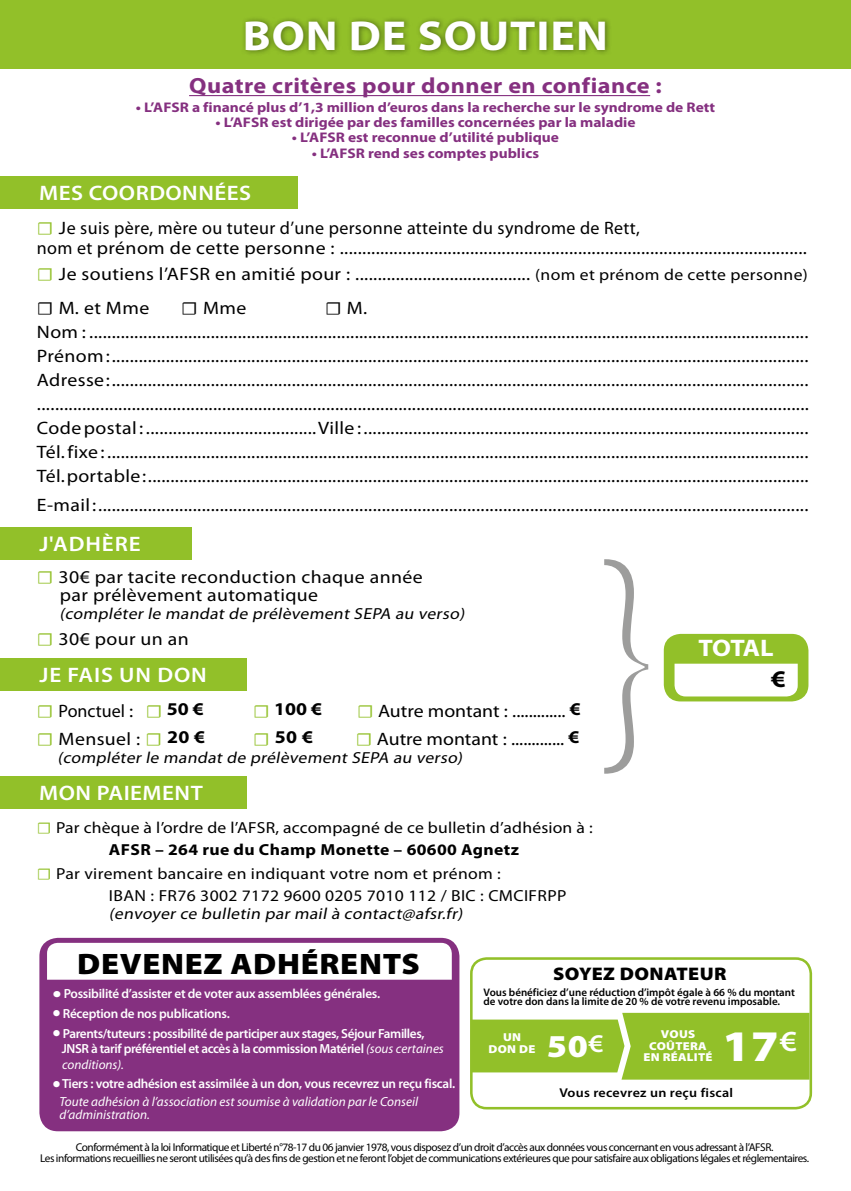
<style>
.page{position:relative;width:851px;height:1191px;background:#fff}
.page>*{position:absolute;margin:0;border:0;box-sizing:border-box;transform-origin:0 0}
.t1{font:900 43.8px "Myriad Pro";color:#fff;scale:1.1 1}
.t2{font:700 42px "Myriad Pro";letter-spacing:.02em;color:#fff;scale:1.1 1}
.t3{font:900 32px "Myriad Pro";color:#fff;scale:1.1 1}
.t4{font:900 29.6px "Myriad Pro";letter-spacing:.02em;color:#000;scale:1.1 1}
.t5{font:600 25.6px "Myriad Pro";color:#fff;scale:1.1 1}
.t6{font:700 24px "Myriad Pro";letter-spacing:-.03em;color:#fff;scale:1.1 1}
.t7{font:700 24px "Myriad Pro";color:#000;scale:1.1 1}
.t8{font:700 22px "Myriad Pro";letter-spacing:.02em;color:#853080;scale:1.1 1}
.t9{font:600 21px "Myriad Pro";letter-spacing:.02em;color:#fff;scale:1.1 1}
.t10{font:600 21px "Myriad Pro";letter-spacing:.04em;color:#fff;scale:1.1 1}
.t11{font:900 18.2px "Myriad Pro";letter-spacing:.02em;color:#000;scale:1.1 1}
.t12{font:18px/24px "Myriad Pro";letter-spacing:.02em;color:#000;scale:1.1 1}
.t13{font:18px "Myriad Pro";color:#000;scale:1.1 1}
.t14{font:18px "Myriad Pro";color:#000}
.t15{font:700 18px "Myriad Pro";color:#000;scale:1.1 1}
.t16{font:16px/22.2px "Myriad Pro";letter-spacing:.02em;color:#000;text-align:center;scale:1.1 1}
.t17{font:italic 16px "Myriad Pro";color:#000;scale:1.1 1}
.t18{font:700 14px "Myriad Pro";color:#853080;scale:1.1 1}
.t19{font:600 13.2px/15.4px "Myriad Pro";letter-spacing:-.025em;color:#fff}
.t20{font:italic 13.2px "Myriad Pro";color:#fff}
.t21{font:600 12.8px "Myriad Pro";letter-spacing:.02em;color:#000;scale:1.1 1}
.t22{font:900 11.6px/11.4px "Myriad Pro";letter-spacing:.02em;color:#fff;text-align:center;scale:1.1 1}
.t23{font:11.2px/11.2px "Myriad Pro";letter-spacing:-.04em;color:#000;text-align:center}
.t24{font:600 11px/9px "Myriad Pro";color:#000}
.s1{font-family:"Minion Pro";color:#92c029}
.s2{font-size:16px}
.s3{font-family:"Minion Pro"}
.s4{font-weight:700}
.s5{font-family:"Minion Pro";font-weight:400;color:#92c029}
.s6{font-size:26.4px}
.s7{font-weight:400;font-style:italic}
</style>
<div class="page">
<div style="left:0;top:0;width:850px;height:68px;background:#92c029"></div>
<hr style="left:189px;top:95px;width:461px;height:1px;background:#853080">
<div style="left:0;top:176px;width:297px;height:33px;background:#92c029"></div>
<div style="left:0;top:527px;width:192px;height:32px;background:#92c029"></div>
<div style="left:0;top:658px;width:247px;height:32px;background:#92c029"></div>
<div style="left:0;top:776px;width:247px;height:32px;background:#92c029"></div>
<div style="left:39px;top:938px;width:420px;height:193px;background:#853080;border-radius:18px"></div>
<div style="left:663px;top:634px;width:145px;height:67px;background:#92c029;border-radius:17px"></div>
<div style="left:241px;top:15px;width:370px;height:41px;background:#000;opacity:.45"></div>
<div style="left:470px;top:957px;width:342px;height:152px;border:3px solid #92c029;border-radius:15px"></div>
<svg style="left:471px;top:1012px;width:338px;height:67px;background:#9ec741"></svg>
<div style="left:674px;top:663px;width:123px;height:33px;background:#fff"></div>
<svg style="left:604px;top:559px;width:44px;height:214px"></svg>
<div style="left:47px;top:942px;width:404px;height:37px;background:#fff"></div>
<h2 class="t2" style="left:243px;top:8px;width:333px">BON DE SOUTIEN</h2>
<p class="t8" style="left:189px;top:72px;width:431px">Quatre critères pour donner en confiance :</p>
<p class="t18" style="left:136px;top:98px;width:528px">• L’AFSR a financé plus d’1,3 million d’euros dans la recherche sur le syndrome de Rett</p>
<p class="t18" style="left:215px;top:113px;width:383px">• L’AFSR est dirigée par des familles concernées par la maladie</p>
<p class="t18" style="left:292px;top:129px;width:244px">• L’AFSR est reconnue d’utilité publique</p>
<p class="t18" style="left:312px;top:144px;width:208px">• L’AFSR rend ses comptes publics</p>
<p class="t9" style="left:39px;top:180px;width:194px">MES COORDONNÉES</p>
<p class="t12" style="left:37px;top:218px;width:701px;line-height:20px"><span class="s1">☐</span> Je suis père, mère ou tuteur d’une personne atteinte du syndrome de Rett,<br>nom et prénom de cette personne : ........................................................................................................</p>
<p class="t12" style="left:37px;top:257px;width:702px;line-height:34px"><span class="s1">☐</span> Je soutiens l’AFSR en amitié pour : ....................................... <span class="s2">(nom et prénom de cette personne) </span><span class="s3">☐</span> M. et Mme</p>
<p class="t12" style="left:37px;top:296px;width:703px;text-indent:288px"><span class="s3">☐</span> M.<br>Nom : ................................................................................................................................................................<br>Prénom : ...........................................................................................................................................................<br>Adresse : ........................................................................................................................................................... ...........................................................................................................................................................................<br>Code postal : ...................................... Ville : ...................................................................................................<br>Tél. fixe : ............................................................................................................................................................<br>Tél. portable : ...................................................................................................................................................</p>
<p class="t12" style="left:37px;top:492px;width:702px">E-mail : ..............................................................................................................................................................</p>
<p class="t12" style="left:181px;top:296px;width:61px"><span class="s3">☐</span> Mme</p>
<p class="t9" style="left:39px;top:530px;width:94px">J'ADHÈRE</p>
<p class="t12" style="left:60px;top:567px;width:331px;line-height:18px;text-indent:-23px"><span class="s1">☐</span> 30€ par tacite reconduction chaque année par prélèvement automatique</p>
<p class="t17" style="left:59px;top:603px;width:372px">(compléter le mandat de prélèvement SEPA au verso)</p>
<p class="t12" style="left:37px;top:626px;width:140px"><span class="s1">☐</span> 30€ pour un an</p>
<p class="t10" style="left:39px;top:661px;width:154px">JE FAIS UN DON</p>
<p class="t14" style="left:37px;top:699px;width:168px"><span class="s1">☐</span> Ponctuel : <span class="s1">☐</span> <span class="s4">50 €</span></p>
<p class="t15" style="left:253px;top:697px;width:64px"><span class="s5">☐</span> 100 €</p>
<p class="t13" style="left:357px;top:699px;width:205px"><span class="s1">☐</span> Autre montant : ............. <span class="s4">€</span></p>
<p class="t12" style="left:37px;top:726px;width:154px"><span class="s1">☐</span> Mensuel : <span class="s1">☐</span> <span class="s4">20 €</span></p>
<p class="t15" style="left:253px;top:725px;width:56px"><span class="s5">☐</span> 50 €</p>
<p class="t13" style="left:356px;top:727px;width:205px"><span class="s1">☐</span> Autre montant : ............. <span class="s4">€</span></p>
<p class="t17" style="left:57px;top:747px;width:372px">(compléter le mandat de prélèvement SEPA au verso)</p>
<p class="t9" style="left:39px;top:780px;width:150px">MON PAIEMENT</p>
<p class="t16" style="left:37px;top:816px;width:506px"><span class="s1">☐</span> Par chèque à l’ordre de l’AFSR, accompagné de ce bulletin d’adhésion à :<br><span class="s4">AFSR – 264 rue du Champ Monette – 60600 Agnetz</span></p>
<p class="t16" style="left:109px;top:862px;width:417px;text-align:left;text-indent:-72px"><span class="s1">☐</span> Par virement bancaire en indiquant votre nom et prénom :<br>IBAN : FR76 3002 7172 9600 0205 7010 112 / BIC : CMCIFRPP</p>
<p class="t17" style="left:109px;top:903px;width:326px">(envoyer ce bulletin par mailà contact@afsr.fr)</p>
<h3 class="t6" style="left:698px;top:632px;width:70px">TOTAL</h3>
<h3 class="t7" style="left:771px;top:663px;width:15px">€</h3>
<h3 class="t4" style="left:77px;top:943px;width:313px">DEVENEZ ADHÉRENTS</h3>
<p class="t11" style="left:553px;top:961px;width:159px">SOYEZ DONATEUR</p>
<p class="t24" style="left:483px;top:987px;width:313px">Vous bénéficiez d’une réduction d’impôt égale à 66 % du montant de votre don dans la limite de 20 % de votre revenu imposable.</p>
<p class="t19" style="left:52px;top:986px;width:329px"><span class="s6">•</span> Possibilité d’assister et de voter aux assemblées générales.</p>
<p class="t19" style="left:52px;top:1005px;width:179px"><span class="s6">•</span> Réception de nos publications.</p>
<p class="t19" style="left:62px;top:1025px;width:383px;text-indent:-9px"><span class="s6">•</span> Parents/tuteurs : possibilité de participer aux stages, Séjour Familles,<br>JNSR à tarif préférentiel et accès à la commission Matériel <span class="s7">(sous certaines conditions).</span></p>
<p class="t19" style="left:59px;top:1075px;width:397px;line-height:17.6px;text-indent:-7px"><span class="s6">•</span> Tiers : votre adhésion est assimilée à un don, vous recevrez un reçu fiscal.<br><span class="s7">Toute adhésion à l’association est soumise à validation par le Conseil</span></p>
<p class="t20" style="left:59px;top:1106px;width:92px">d’administration.</p>
<p class="t23" style="left:40px;top:1141px;width:770px">Conformément à la loi Informatique et Liberté n°78-17 du 06 janvier 1978, vous disposez d’un droit d’accès aux données vous concernant en vous adressant à l’AFSR.<br>Les informations recueillies ne seront utilisées qu’à des fins de gestion et ne feront l’objet de communications extérieures que pour satisfaire aux obligations légales et réglementaires.</p>
<p class="t22" style="left:488px;top:1031px;width:44px">UN<br>DON DE</p>
<p class="t22" style="left:649px;top:1028px;width:54px">VOUS<br>COÛTERA</p>
<h3 class="t5" style="left:588px;top:1027px;width:15px">€</h3>
<h1 class="t1" style="left:722px;top:1016px;width:69px">17<sup>€</sup></h1>
<h3 class="t3" style="left:546px;top:1025px;width:39px">50</h3>
<p class="t22" style="left:643px;top:1050px;width:64px">EN RÉALITÉ</p>
<p class="t21" style="left:559px;top:1084px;width:159px">Vous recevrez un reçu fiscal</p>
</div>
